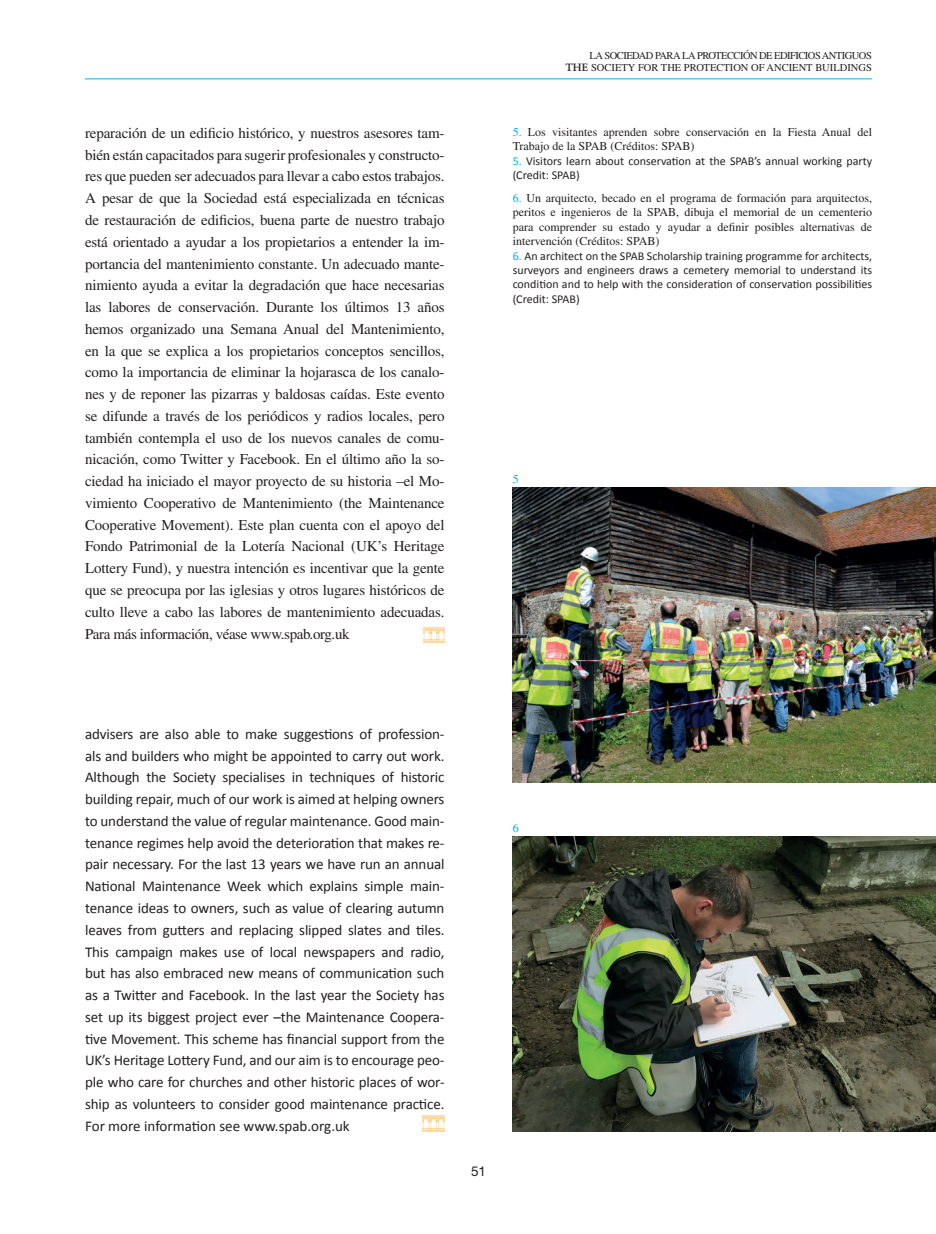
<style>
.page{position:relative;width:936px;height:1234px;background:#fff}
.page>*{position:absolute;margin:0;border:0;box-sizing:border-box;transform-origin:0 0}
.t1{font:15px/21.8px "Times LT Std";letter-spacing:-.025em;color:#231f20;text-align:justify}
.t2{font:15px/21.8px "Calibri";letter-spacing:-.01em;color:#231f20;text-align:justify}
.t3{font:13.5px "Helvetica Neue LT Std";color:#231f20}
.t4{font:12px/14.4px "Times LT Std";color:#231f20}
.t5{font:12px/14.4px "Calibri";color:#231f20}
.t6{font:12px "Times LT Std";color:#00aeef}
.t7{font:10.5px/12.6px "Times LT Std";letter-spacing:-.05em;color:#231f20;text-align:right}
.s1{font-family:"Goudy Std";font-weight:700}
.s2{color:#00aeef}
</style>
<div class="page">
<hr style="left:85px;top:79px;width:786px;height:1px;background:#00aeef">
<img style="left:512px;top:836px;width:423px;height:295px">
<img style="left:423px;top:627px;width:22px;height:15px">
<img style="left:423px;top:1115px;width:21px;height:16px">
<img style="left:512px;top:487px;width:423px;height:295px">
<p class="t1" style="left:85px;top:122px;width:361px">reparación de un edificio histórico, y nuestros asesores tam&shy;bién están capacitados para sugerir profesionales y constructo&shy;res que pueden ser adecuados para llevar a cabo estos trabajos.<br>A pesar de que la Sociedad está especializada en técnicas de restauración de edificios, buena parte de nuestro trabajo está orientado a ayudar a los propietarios a entender la im&shy;portancia del mantenimiento constante. Un adecuado mante&shy;nimiento ayuda a evitar la degradación que hace necesarias las labores de conservación. Durante los últimos 13 años hemos organizado una Semana Anual del Mantenimiento, en la que se explica a los propietarios conceptos sencillos, como la importancia de eliminar la hojarasca de los canalo&shy;nes y de reponer las pizarras y baldosas caídas. Este evento se difunde a través de los periódicos y radios locales, pero también contempla el uso de los nuevos canales de comu&shy;nicación, como Twitter y Facebook. En el último año la so&shy;ciedad ha iniciado el mayor proyecto de su historia –el Mo&shy;vimiento Cooperativo de Mantenimiento (the Maintenance Cooperative Movement). Este plan cuenta con el apoyo del Fondo Patrimonial de la Lotería Nacional (UK’s Heritage Lottery Fund), y nuestra intención es incentivar que la gente que se preocupa por las iglesias y otros lugares históricos de culto lleve a cabo las labores de mantenimiento adecuadas.<br>Para más información, véase www.spab.org.uk</p>
<p class="t7" style="left:565px;top:49px;width:308px">LA SOCIEDAD PARA LA PROTECCIÓN DE EDIFICIOS ANTIGUOS<br><span class="s1">THE</span> SOCIETY FOR THE PROTECTION OF ANCIENT BUILDINGS</p>
<p class="t4" style="left:512px;top:124px;width:361px"><span class="s2">5.</span> Los visitantes aprenden sobre conservación en la Fiesta Anual del<br>Trabajo de la SPAB (Créditos: SPAB)</p>
<p class="t5" style="left:512px;top:153px;width:361px"><span class="s2">5.</span> Visitors learn about conservation at the SPAB’s annual working party (Credit: SPAB)</p>
<p class="t4" style="left:512px;top:191px;width:361px;text-align:justify"><span class="s2">6.</span> Un arquitecto, becado en el programa de formación para arquitectos, peritos e ingenieros de la SPAB, dibuja el memorial de un cementerio para comprender su estado y ayudar a definir posibles alternativas de intervención (Créditos: SPAB)</p>
<p class="t5" style="left:512px;top:248px;width:361px;text-align:justify"><span class="s2">6.</span> An architect on the SPAB Scholarship training programme for architects, surveyors and engineers draws a cemetery memorial to understand its condition and to help with the consideration of conservation possibilities (Credit: SPAB)</p>
<p class="t6" style="left:512px;top:472px;width:7px">5</p>
<p class="t2" style="left:85px;top:723px;width:361px">advisers are also able to make suggestions of profession&shy;als and builders who might be appointed to carry out work.<br>Although the Society specialises in techniques of historic building repair, much of our work is aimed at helping owners to understand the value of regular maintenance. Good main&shy;tenance regimes help avoid the deterioration that makes re&shy;pair necessary. For the last 13 years we have run an annual National Maintenance Week which explains simple main&shy;tenance ideas to owners, such as value of clearing autumn leaves from gutters and replacing slipped slates and tiles.<br>This campaign makes use of local newspapers and radio, but has also embraced new means of communication such as a Twitter and Facebook. In the last year the Society has set up its biggest project ever –the Maintenance Coopera&shy;tive Movement. This scheme has financial support from the UK’s Heritage Lottery Fund, and our aim is to encourage peo&shy;ple who care for churches and other historic places of wor&shy;ship as volunteers to consider good maintenance practice.<br>For more information see www.spab.org.uk</p>
<p class="t3" style="left:471px;top:1162px;width:17px">51</p>
<p class="t6" style="left:512px;top:821px;width:7px">6</p>
</div>
